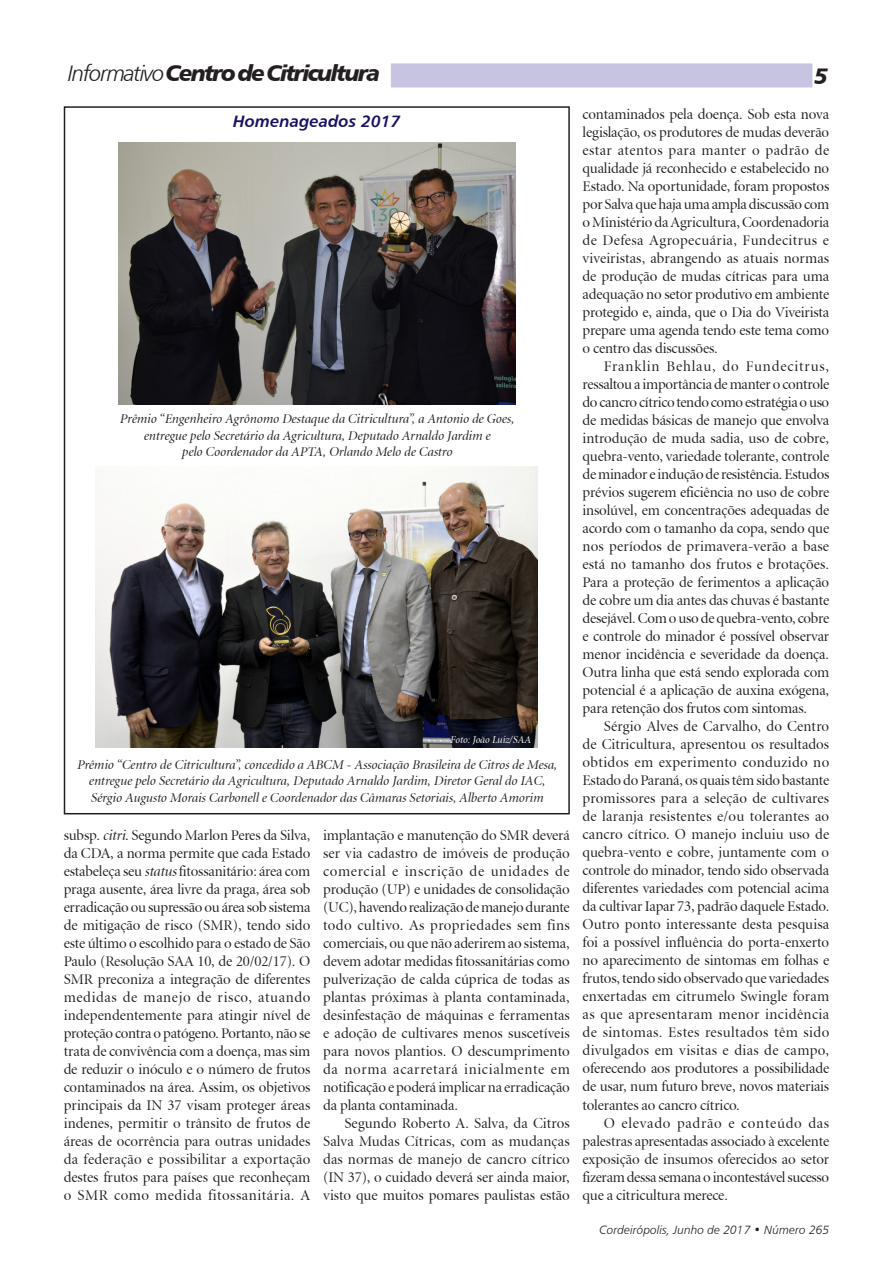
<style>
.page{position:relative;width:893px;height:1276px;background:#fff}
.page>*{position:absolute;margin:0;border:0;box-sizing:border-box;transform-origin:0 0}
.t1{font:22.5px "Humanist 777 BT Black Italic B";letter-spacing:-.08em;color:#231f20}
.Título_4{font:16.5px "Humanist 777 BT Bold Italic B";color:#191364}
.Informativo{font:15px/18px "Atlante Display S Si Display";letter-spacing:-.01em;color:#231f20;text-align:justify}
.Legenda{font:italic 13.5px/16.5px "Atlante Display S Si Display";color:#231f20;text-align:center}
.t2{font:12px "Humanist 777 BT Light Italic B";color:#231f20}
.Legenda-2{font:italic 10.5px "Atlante Display S Si Display";color:#fff}
.s1{font-family:"Humanist 777 BT Light Italic B"}
.s2{font-style:italic}
</style>
<div class="page">
<div style="left:391px;top:64px;width:421px;height:23px;background:#c6c4e1"></div>
<div style="left:64px;top:106px;width:506px;height:708px;border:2px solid #231f20"></div>
<img style="left:118px;top:142px;width:397px;height:262px">
<img style="left:96px;top:467px;width:442px;height:280px">
<p class="t1" style="left:68px;top:58px;width:314px"><span class="s1">Informativo</span>Centro de Citricultura</p>
<p class="t1" style="left:814px;top:61px;width:15px">5</p>
<p class="Título_4" style="left:233px;top:111px;width:169px">Homenageados 2017</p>
<p class="Informativo" style="left:583px;top:106px;width:248px">contaminados pela doença. Sob esta nova legislação, os produtores de mudas deverão estar atentos para manter o padrão de qualidade já reconhecido e estabelecido no Estado. Na oportunidade, foram propostos por Salva que haja uma ampla discussão com o Ministério da Agricultura, Coordenadoria de Defesa Agropecuária, Fundecitrus e viveiristas, abrangendo as atuais normas de produção de mudas cítricas para uma adequação no setor produtivo em ambiente protegido e, ainda, que o Dia do Viveirista prepare uma agenda tendo este tema como o centro das discussões.</p>
<p class="Informativo" style="left:583px;top:358px;width:248px;text-indent:21px">Franklin Behlau, do Fundecitrus, ressaltou a importância de manter o controle do cancro cítrico tendo como estratégia o uso de medidas básicas de manejo que envolva introdução de muda sadia, uso de cobre, quebra-vento, variedade tolerante, controle de minador e indução de resistência. Estudos prévios sugerem eficiência no uso de cobre insolúvel, em concentrações adequadas de acordo com o tamanho da copa, sendo que nos períodos de primavera-verão a base está no tamanho dos frutos e brotações.<br>Para a proteção de ferimentos a aplicação de cobre um dia antes das chuvas é bastante desejável. Com o uso de quebra-vento, cobre e controle do minador é possível observar menor incidência e severidade da doença.<br>Outra linha que está sendo explorada com potencial é a aplicação de auxina exógena, para retenção dos frutos com sintomas.</p>
<p class="Informativo" style="left:583px;top:718px;width:248px;text-indent:21px">Sérgio Alves de Carvalho, do Centro de Citricultura, apresentou os resultados obtidos em experimento conduzido no Estado do Paraná, os quais têm sido bastante promissores para a seleção de cultivares de laranja resistentes e/ou tolerantes ao cancro cítrico. O manejo incluiu uso de quebra-vento e cobre, juntamente com o controle do minador, tendo sido observada diferentes variedades com potencial acima da cultivar Iapar 73, padrão daquele Estado.<br>Outro ponto interessante desta pesquisa foi a possível influência do porta-enxerto no aparecimento de sintomas em folhas e frutos, tendo sido observado que variedades enxertadas em citrumelo Swingle foram as que apresentaram menor incidência de sintomas. Estes resultados têm sido divulgados em visitas e dias de campo, oferecendo aos produtores a possibilidade de usar, num futuro breve, novos materiais tolerantes ao cancro cítrico.</p>
<p class="Informativo" style="left:583px;top:1114px;width:248px;text-indent:21px">O elevado padrão e conteúdo das palestras apresentadas associado à excelente exposição de insumos oferecidos ao setor fizeram dessa semana o incontestável sucesso que a citricultura merece.</p>
<p class="Legenda" style="left:120px;top:411px;width:396px">Prêmio “Engenheiro Agrônomo Destaque da Citricultura”, a Antonio de Goes,</p>
<p class="Legenda" style="left:143px;top:428px;width:348px">entregue pelo Secretário da Agricultura, Deputado Arnaldo Jardim e</p>
<p class="Legenda" style="left:182px;top:444px;width:272px">pelo Coordenador da APTA, Orlando Melo de Castro</p>
<p class="Legenda-2" style="left:450px;top:734px;width:83px">Foto: João Luiz/SAA</p>
<p class="Legenda" style="left:77px;top:757px;width:482px">Prêmio “Centro de Citricultura”, concedido a ABCM - Associação Brasileira de Citros de Mesa, entregue pelo Secretário da Agricultura, Deputado Arnaldo Jardim, Diretor Geral do IAC,<br>Sérgio Augusto Morais Carbonell e Coordenador das Câmaras Setoriais, Alberto Amorim</p>
<p class="Informativo" style="left:64px;top:827px;width:248px">subsp. <span class="s2">citri</span>. Segundo Marlon Peres da Silva, da CDA, a norma permite que cada Estado estabeleça seu <span class="s2">status</span> fitossanitário: área com praga ausente, área livre da praga, área sob erradicação ou supressão ou área sob sistema de mitigação de risco (SMR), tendo sido este último o escolhido para o estado de São Paulo (Resolução SAA 10, de 20/02/17). O SMR preconiza a integração de diferentes medidas de manejo de risco, atuando independentemente para atingir nível de proteção contra o patógeno. Portanto, não se trata de convivência com a doença, mas sim de reduzir o inóculo e o número de frutos contaminados na área. Assim, os objetivos principais da IN 37 visam proteger áreas indenes, permitir o trânsito de frutos de áreas de ocorrência para outras unidades da federação e possibilitar a exportação destes frutos para países que reconheçam o SMR como medida fitossanitária. A</p>
<p class="Informativo" style="left:323px;top:827px;width:248px">implantação e manutenção do SMR deverá ser via cadastro de imóveis de produção comercial e inscrição de unidades de produção (UP) e unidades de consolidação (UC), havendo realização de manejo durante todo cultivo. As propriedades sem fins comerciais, ou que não aderirem ao sistema, devem adotar medidas fitossanitárias como pulverização de calda cúprica de todas as plantas próximas à planta contaminada, desinfestação de máquinas e ferramentas e adoção de cultivares menos suscetíveis para novos plantios. O descumprimento da norma acarretará inicialmente em notificação e poderá implicar na erradicação da planta contaminada.</p>
<p class="Informativo" style="left:323px;top:1115px;width:248px;text-indent:21px">Segundo Roberto A. Salva, da Citros Salva Mudas Cítricas, com as mudanças das normas de manejo de cancro cítrico (IN 37), o cuidado deverá ser ainda maior, visto que muitos pomares paulistas estão</p>
<p class="t2" style="left:600px;top:1222px;width:231px">Cordeirópolis, Junho de 2017 • Número 265</p>
</div>
